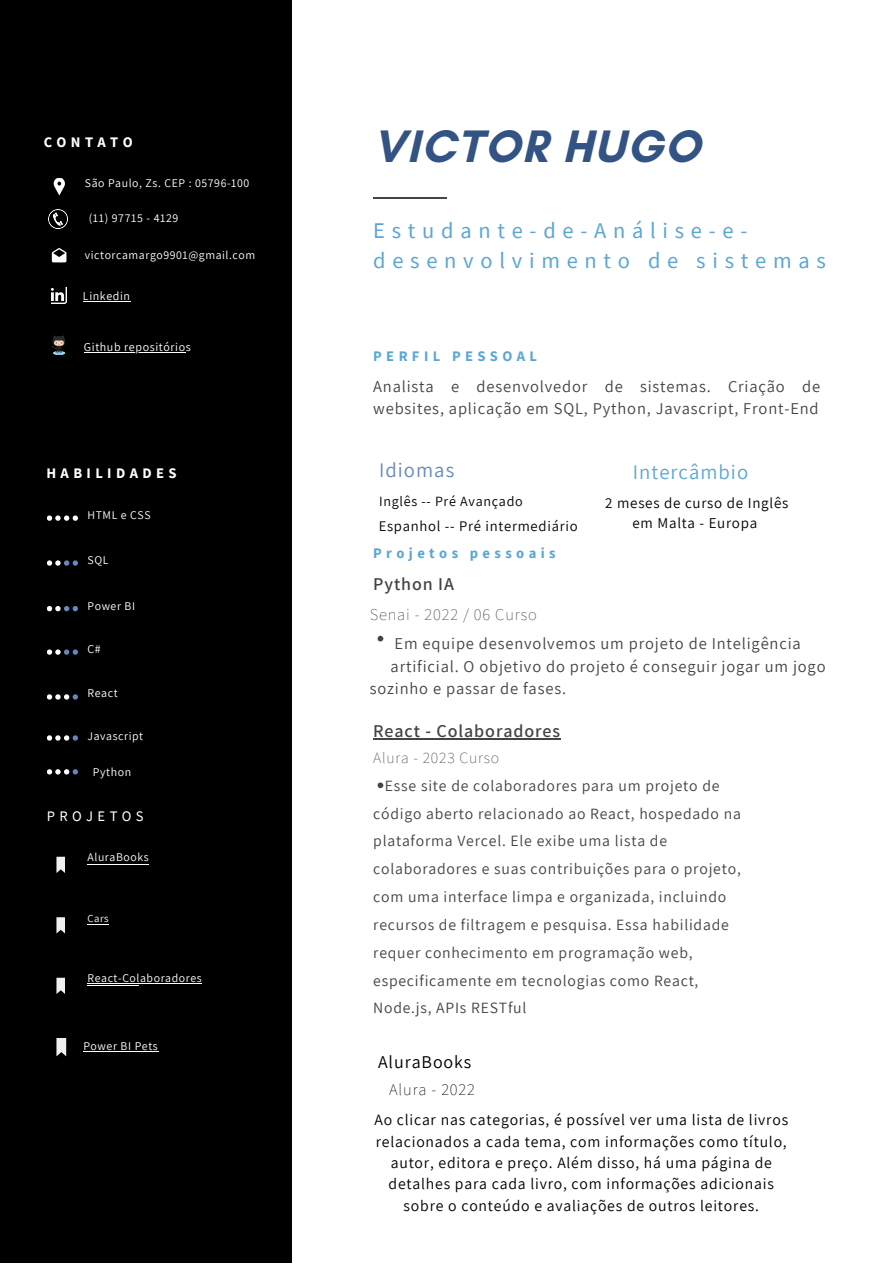
<style>
.page{position:relative;width:893px;height:1264px;background:#fff}
.page>*{position:absolute;margin:0;border:0;box-sizing:border-box;transform-origin:0 0}
.t1{font:700 46.35px "Glacial Indifference";letter-spacing:.035em;color:#335384}
.t2{font:22.5px/29.7px "Source Sans Pro";letter-spacing:.3em;color:#5ba7d1}
.t3{font:20.7px "Assistant";letter-spacing:.05em;color:#5ba7d1}
.t4{font:20.7px "Assistant";letter-spacing:.05em;color:#6589bf}
.t5{font:600 18px "Assistant";letter-spacing:.05em;color:#444440}
.t6{font:18px "Assistant";letter-spacing:.05em;color:#000}
.t7{font:16.5px/22.5px "Assistant";letter-spacing:.05em;color:#444440}
.t8{font:200 16.5px "Assistant";letter-spacing:.05em;color:#444440}
.t9{font:200 16.5px "Assistant";letter-spacing:.05em;color:#000}
.t10{font:15.75px/27.8px "Assistant";letter-spacing:.05em;color:#444440}
.t11{font:15.75px/21.3px "Assistant";letter-spacing:.05em;color:#000;text-align:center}
.t12{font:200 15.75px "Assistant";letter-spacing:.05em;color:#444440}
.t13{font:15px "Assistant";letter-spacing:.05em;color:#000}
.t14{font:14.7px "Assistant";letter-spacing:.05em;color:#000}
.t15{font:700 14.55px "Source Sans Pro";letter-spacing:.3em;color:#5ba7d1}
.t16{font:700 14.55px "Source Sans Pro";letter-spacing:.3em;color:#fff}
.t17{font:14.55px "Source Sans Pro";letter-spacing:.3em;color:#fff}
.t18{font:14.1px "Assistant";letter-spacing:.05em;color:#000}
.t19{font:12px "Assistant";letter-spacing:.05em;color:#fff}
.t20{font:11.85px "Assistant";letter-spacing:.05em;color:#fff}
.t21{font:10.65px "Assistant";color:#fff}
</style>
<div class="page">
<div style="left:0;top:0;width:291px;height:1262px;background:#000"></div>
<hr style="left:373px;top:197px;width:73px;height:2px;background:#444440">
<svg style="left:54px;top:178px;width:11px;height:17px"></svg>
<img style="left:51px;top:288px;width:16px;height:15px">
<svg style="left:52px;top:248px;width:14px;height:14px"></svg>
<svg style="left:56px;top:856px;width:9px;height:17px"></svg>
<svg style="left:56px;top:917px;width:9px;height:16px"></svg>
<svg style="left:56px;top:977px;width:9px;height:17px"></svg>
<svg style="left:47px;top:515px;width:31px;height:6px"></svg>
<svg style="left:47px;top:560px;width:31px;height:5px"></svg>
<svg style="left:47px;top:606px;width:31px;height:5px"></svg>
<svg style="left:47px;top:649px;width:31px;height:5px"></svg>
<svg style="left:47px;top:694px;width:31px;height:5px"></svg>
<svg style="left:47px;top:735px;width:31px;height:5px"></svg>
<hr style="left:87px;top:864px;width:62px;height:1px;background:#fff">
<hr style="left:88px;top:985px;width:48px;height:1px;background:#fff">
<img style="left:48px;top:209px;width:20px;height:19px">
<svg style="left:56px;top:1038px;width:10px;height:18px"></svg>
<svg style="left:47px;top:769px;width:31px;height:5px"></svg>
<img style="left:291px;top:452px;width:270px;height:357px">
<img style="left:52px;top:335px;width:13px;height:20px">
<hr style="left:87px;top:983px;width:115px;height:1px;background:#fff">
<hr style="left:83px;top:301px;width:48px;height:1px;background:#fff">
<hr style="left:373px;top:738px;width:188px;height:1px;background:#444440">
<hr style="left:83px;top:1050px;width:75px;height:1px;background:#fff">
<hr style="left:84px;top:351px;width:102px;height:1px;background:#fff">
<p class="t16" style="left:44px;top:133px;width:90px">CONTATO</p>
<p class="t20" style="left:85px;top:175px;width:166px">São Paulo, Zs. CEP : 05796-100</p>
<p class="t20" style="left:89px;top:210px;width:91px">(11) 97715 - 4129</p>
<p class="t20" style="left:85px;top:247px;width:172px">victorcamargo9901@gmail.com</p>
<p class="t19" style="left:83px;top:288px;width:49px">Linkedin</p>
<p class="t19" style="left:84px;top:338px;width:108px">Github repositórios</p>
<p class="t16" style="left:46px;top:464px;width:132px">HABILIDADES</p>
<p class="t20" style="left:87px;top:507px;width:65px">HTML e CSS</p>
<p class="t20" style="left:87px;top:552px;width:22px">SQL</p>
<p class="t20" style="left:87px;top:598px;width:49px">Power BI</p>
<p class="t20" style="left:87px;top:641px;width:15px">C#</p>
<p class="t20" style="left:87px;top:684px;width:32px">React</p>
<p class="t20" style="left:87px;top:728px;width:57px">Javascript</p>
<p class="t20" style="left:93px;top:763px;width:40px">Python</p>
<p class="t17" style="left:47px;top:806px;width:98px">PROJETOS</p>
<p class="t20" style="left:87px;top:849px;width:63px">AluraBooks</p>
<p class="t21" style="left:87px;top:911px;width:23px">Cars</p>
<p class="t20" style="left:87px;top:969px;width:116px">React-Colaboradores</p>
<p class="t20" style="left:83px;top:1037px;width:76px">Power BI Pets</p>
<h1 class="t1" style="left:373px;top:118px;width:328px">VICTOR HUGO</h1>
<h2 class="t2" style="left:373px;top:215px;width:454px">Estudante-de-Análise-e&shy;desenvolvimento de sistemas</h2>
<p class="t15" style="left:373px;top:346px;width:165px">PERFIL PESSOAL</p>
<p class="t7" style="left:373px;top:374px;width:448px">Analista e desenvolvedor de sistemas. Criação de websites, aplicação em SQL, Python, Javascript, Front-End</p>
<h3 class="t4" style="left:379px;top:456px;width:77px">Idiomas</h3>
<p class="t18" style="left:379px;top:491px;width:145px">Inglês -- Pré Avançado</p>
<h3 class="t3" style="left:632px;top:457px;width:117px">Intercâmbio</h3>
<p class="t13" style="left:605px;top:492px;width:185px">2 meses de curso de Inglês</p>
<p class="t14" style="left:378px;top:516px;width:200px">Espanhol -- Pré intermediário</p>
<p class="t13" style="left:632px;top:512px;width:126px">em Malta - Europa</p>
<p class="t15" style="left:373px;top:544px;width:184px">Projetos pessoais</p>
<p class="t5" style="left:373px;top:571px;width:82px">Python IA</p>
<p class="t8" style="left:370px;top:603px;width:169px">Senai - 2022 / 06 Curso</p>
<p class="t7" style="left:394px;top:632px;width:407px">Em equipe desenvolvemos um projeto de Inteligência</p>
<p class="t7" style="left:390px;top:654px;width:436px">artificial. O objetivo do projeto é conseguir jogar um jogo</p>
<p class="t7" style="left:370px;top:677px;width:198px">sozinho e passar de fases.</p>
<p class="t5" style="left:373px;top:718px;width:188px">React - Colaboradores</p>
<p class="t12" style="left:373px;top:747px;width:127px">Alura - 2023 Curso</p>
<p class="t10" style="left:373px;top:771px;width:369px;text-indent:12px">Esse site de colaboradores para um projeto de código aberto relacionado ao React, hospedado na plataforma Vercel. Ele exibe uma lista de colaboradores e suas contribuições para o projeto, com uma interface limpa e organizada, incluindo recursos de filtragem e pesquisa. Essa habilidade requer conhecimento em programação web, especificamente em tecnologias como React, Node.js, APIs RESTful</p>
<p class="t6" style="left:378px;top:1049px;width:95px">AluraBooks</p>
<p class="t9" style="left:389px;top:1078px;width:87px">Alura - 2022</p>
<p class="t11" style="left:374px;top:1108px;width:415px">Ao clicar nas categorias, é possível ver uma lista de livros relacionados a cada tema, com informações como título, autor, editora e preço. Além disso, há uma página de detalhes para cada livro, com informações adicionais sobre o conteúdo e avaliações de outros leitores.</p>
</div>
